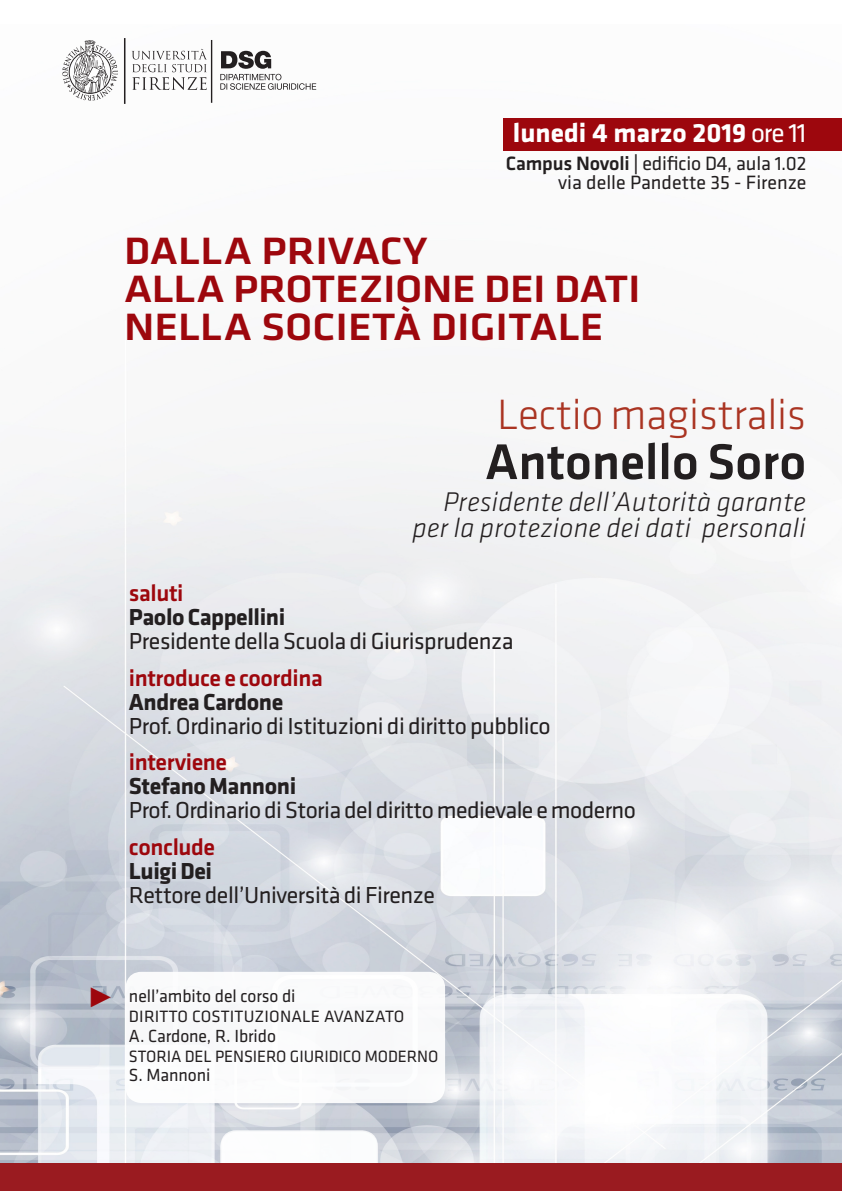
<style>
.page{position:relative;width:842px;height:1191px;background:#fff}
.page>*{position:absolute;margin:0;border:0;box-sizing:border-box;transform-origin:0 0}
.t1{font:500 52px "Klavika";letter-spacing:-.005em;color:#231f20}
.t2{font:300 44px "Klavika";letter-spacing:-.01em;color:#aa3422}
.t3{font:500 39.5px "Klavika";color:#9d070d;scale:1.11 1}
.t4{font:300 29px "Klavika";color:#9d070d}
.t5{font:italic 300 28px "Klavika";letter-spacing:.01em;color:#231f20}
.t6{font:700 27.5px "Klavika";color:#fff}
.t7{font:24px "Klavika";letter-spacing:-.02em;color:#231f20}
.t8{font:700 24px "Klavika";letter-spacing:-.02em;color:#231f20}
.t9{font:500 24px "Klavika";letter-spacing:-.02em;color:#9d070d}
.t10{font:20px "Klavika";color:#231f20}
.t11{font:18.2px "Klavika";letter-spacing:-.005em;color:#231f20}
.t12{font:17px "Klavika";letter-spacing:-.005em;color:#231f20}
.s1{font-weight:400}
.s2{font-weight:500}
</style>
<div class="page">
<img style="left:0;top:38px;width:842px;height:1125px">
<svg style="left:479px;top:989px;width:289px;height:174px"></svg>
<div style="left:125px;top:971px;width:320px;height:132px;background:#fff;border-radius:16px"></div>
<svg style="left:220px;top:1130px;width:158px;height:33px"></svg>
<hr style="left:124px;top:38px;width:1px;height:66px;background:#231f20">
<svg style="left:132px;top:49px;width:75px;height:41px"></svg>
<svg style="left:62px;top:39px;width:56px;height:62px"></svg>
<hr style="left:211px;top:40px;width:1px;height:63px;background:#231f20">
<svg style="left:220px;top:51px;width:96px;height:39px"></svg>
<div style="left:503px;top:118px;width:339px;height:33px;background:#9d070d"></div>
<div style="left:0;top:1163px;width:842px;height:28px;background:#9a1b20"></div>
<p class="t6" style="left:513px;top:117px;width:295px">lunedi 4 marzo 2019 <span class="s1">ore 11</span></p>
<p class="t10" style="left:506px;top:152px;width:302px"><span class="s2">Campus Novoli |</span> edificio D4, aula 1.02</p>
<p class="t10" style="left:558px;top:172px;width:250px">via delle Pandette 35 - Firenze</p>
<p class="t3" style="left:124px;top:230px;width:275px">DALLA PRIVACY</p>
<p class="t3" style="left:124px;top:267px;width:467px">ALLA PROTEZIONE DEI DATI</p>
<p class="t3" style="left:124px;top:305px;width:433px">NELLA SOCIETÀ DIGITALE</p>
<p class="t2" style="left:497px;top:390px;width:310px">Lectio magistralis</p>
<p class="t1" style="left:485px;top:433px;width:323px">Antonello Soro</p>
<p class="t5" style="left:443px;top:486px;width:364px">Presidente dell’Autorità garante</p>
<p class="t5" style="left:413px;top:512px;width:395px">per la protezione dei dati personali</p>
<p class="t9" style="left:129px;top:579px;width:56px">saluti</p>
<p class="t8" style="left:129px;top:604px;width:158px">Paolo Cappellini</p>
<p class="t7" style="left:129px;top:628px;width:386px">Presidente della Scuola di Giurisprudenza</p>
<p class="t9" style="left:129px;top:664px;width:195px">introduce e coordina</p>
<p class="t8" style="left:129px;top:688px;width:156px">Andrea Cardone</p>
<p class="t7" style="left:129px;top:712px;width:423px">Prof. Ordinario di Istituzioni di diritto pubblico</p>
<p class="t9" style="left:129px;top:749px;width:100px">interviene</p>
<p class="t8" style="left:129px;top:773px;width:169px">Stefano Mannoni</p>
<p class="t7" style="left:129px;top:797px;width:508px">Prof. Ordinario di Storia del diritto medievale e moderno</p>
<p class="t9" style="left:129px;top:834px;width:88px">conclude</p>
<p class="t8" style="left:129px;top:858px;width:85px">Luigi Dei</p>
<p class="t7" style="left:129px;top:882px;width:308px">Rettore dell’Università di Firenze</p>
<p class="t4" style="left:89px;top:982px;width:25px">•</p>
<p class="t11" style="left:129px;top:986px;width:168px">nell’ambito del corso di</p>
<p class="t12" style="left:129px;top:1007px;width:277px">DIRITTO COSTITUZIONALE AVANZATO</p>
<p class="t11" style="left:129px;top:1025px;width:148px">A. Cardone, R. Ibrido</p>
<p class="t12" style="left:129px;top:1046px;width:311px">STORIA DEL PENSIERO GIURIDICO MODERNO</p>
<p class="t11" style="left:129px;top:1065px;width:83px">S. Mannoni</p>
</div>
